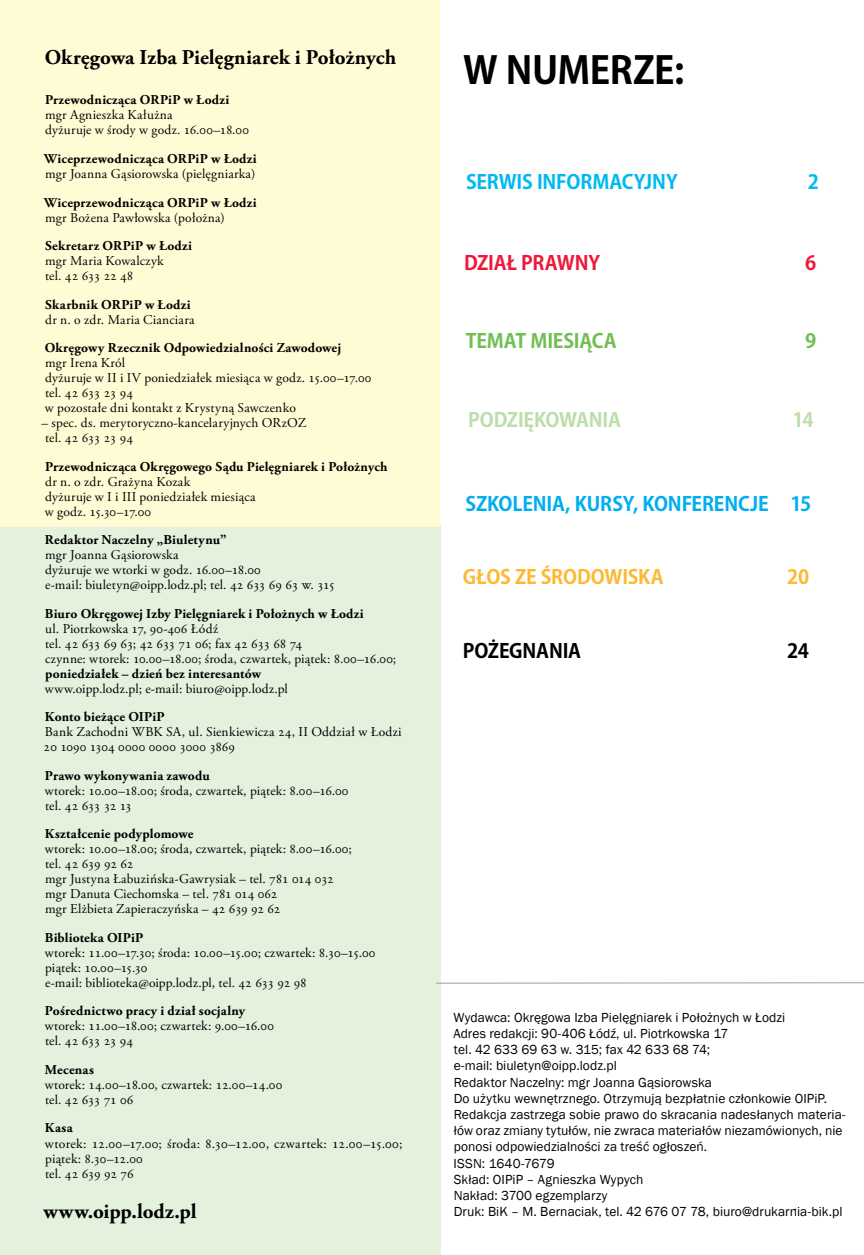
<style>
.page{position:relative;width:864px;height:1255px;background:#fff}
.page>*{position:absolute;margin:0;border:0;box-sizing:border-box;transform-origin:0 0}
.t1{font:700 37.5px "Koz Go Pr 6 N";letter-spacing:-.015em;color:#000}
.t2{font:700 21px "Adobe Garamond Pro";letter-spacing:.005em;color:#000}
.t3{font:700 19.5px "Koz Go Pr 6 N";letter-spacing:-.01em;color:#00aeef}
.t4{font:700 19.5px "Koz Go Pr 6 N";letter-spacing:-.01em;color:#00b9f1}
.t5{font:700 19.5px "Koz Go Pr 6 N";letter-spacing:-.015em;color:#fdb933}
.t6{font:700 19.5px "Koz Go Pr 6 N";letter-spacing:-.01em;color:#bcdeab}
.t7{font:700 19.5px "Koz Go Pr 6 N";letter-spacing:-.01em;color:#70bf54}
.t8{font:700 19.5px "Koz Go Pr 6 N";letter-spacing:-.01em;color:#ed1a3b}
.t9{font:700 19.5px "Koz Go Pr 6 N";letter-spacing:-.01em;color:#000}
.t10{font:15px "Franklin Gothic";color:#000}
.t11{font:13.5px/15px "Adobe Garamond Pro";letter-spacing:.01em;color:#000}
.t12{font:13.5px/16.2px "Franklin Gothic";letter-spacing:.005em;color:#000}
.t13{font:700 13.5px "Adobe Garamond Pro";letter-spacing:.02em;color:#000}
.s1{font-family:"Minion Pro"}
.s2{font-weight:700}
</style>
<div class="page">
<div style="left:0;top:525px;width:440px;height:729px;background:#e4f1dd"></div>
<svg style="left:435px;top:981px;width:428px;height:3px"></svg>
<div style="left:0;top:0;width:439px;height:526px;background:#fffcd5"></div>
<h2 class="t2" style="left:45px;top:45px;width:353px">Okręgowa Izba Pielęgniarek i Położnych</h2>
<p class="t13" style="left:45px;top:92px;width:186px">Przewodnicząca ORPiP w Łodzi</p>
<p class="t11" style="left:45px;top:108px;width:205px">mgr Agnieszka Kałużna<br>dyżuruje w środy w godz. <span class="s1">1</span>6.00–<span class="s1">1</span>8.00</p>
<p class="t13" style="left:44px;top:151px;width:214px">Wiceprzewodnicząca ORPiP w Łodzi</p>
<p class="t11" style="left:45px;top:167px;width:212px">mgr Joanna Gąsiorowska (pielęgniarka)</p>
<p class="t13" style="left:44px;top:194px;width:214px">Wiceprzewodnicząca ORPiP w Łodzi</p>
<p class="t11" style="left:45px;top:210px;width:181px">mgr Bożena Pawłowska (położna)</p>
<p class="t13" style="left:45px;top:238px;width:148px">Sekretarz ORPiP w Łodzi</p>
<p class="t11" style="left:45px;top:254px;width:120px">mgr Maria Kowalczyk tel. 42 633 22 48</p>
<p class="t13" style="left:45px;top:296px;width:147px">Skarbnik ORPiP w Łodzi</p>
<p class="t11" style="left:45px;top:312px;width:151px">dr n. o zdr. Maria Cianciara</p>
<p class="t13" style="left:45px;top:340px;width:298px">Okręgowy Rzecznik Odpowiedzialności Zawodowej</p>
<p class="t11" style="left:45px;top:356px;width:328px">mgr Irena Król<br>dyżuruje w II i IV poniedziałek miesiąca w godz. <span class="s1">1</span>5.00–<span class="s1">1</span>7.00 tel. 42 633 23 94<br>w pozostałe dni kontakt z Krystyną Sawczenko</p>
<p class="t11" style="left:41px;top:416px;width:266px">– spec. ds. merytoryczno-kancelaryjnych ORzOZ tel. 42 633 23 94</p>
<p class="t13" style="left:45px;top:458px;width:344px">Przewodnicząca Okręgowego Sądu Pielęgniarek i Położnych</p>
<p class="t11" style="left:45px;top:474px;width:212px">dr n. o zdr. Grażyna Kozak<br>dyżuruje w I i III poniedziałek miesiąca w godz. <span class="s1">1</span>5.30–<span class="s1">1</span>7.00</p>
<p class="t13" style="left:45px;top:532px;width:183px">Redaktor Naczelny „Biuletynu”</p>
<p class="t11" style="left:45px;top:548px;width:291px">mgr Joanna Gąsiorowska<br>dyżuruje we wtorki w godz. <span class="s1">1</span>6.00–<span class="s1">1</span>8.00<br>e-mail: biuletyn@oipp.lodz.pl; tel. 42 633 69 63 w. 3<span class="s1">1</span>5</p>
<p class="t11" style="left:45px;top:606px;width:353px"><span class="s2">Biuro Okręgowej Izby Pielęgniarek i Położnych w Łodzi<br></span>ul. Piotrkowska <span class="s1">1</span>7, 90-406 Łódź<br>tel. 42 633 69 63; 42 633 7<span class="s1">1</span> 06; fax 42 633 68 74<br>czynne: wtorek: <span class="s1">1</span>0.00–<span class="s1">1</span>8.00; środa, czwartek, piątek: 8.00–<span class="s1">1</span>6.00; <span class="s2">poniedziałek – dzień bez interesantów</span></p>
<p class="t11" style="left:45px;top:681px;width:244px">www.oipp.lodz.pl; e-mail: biuro@oipp.lodz.pl</p>
<p class="t13" style="left:45px;top:709px;width:121px">Konto bieżące OIPiP</p>
<p class="t11" style="left:44px;top:725px;width:359px">Bank Zachodni WBK SA, ul. Sienkiewicza 24, II Oddział w Łodzi<br>20 <span class="s1">1</span>090 <span class="s1">1</span>304 0000 0000 3000 3869</p>
<p class="t11" style="left:45px;top:768px;width:305px"><span class="s2">Prawo wykonywania zawodu<br></span>wtorek: <span class="s1">1</span>0.00–<span class="s1">1</span>8.00; środa, czwartek, piątek: 8.00–<span class="s1">1</span>6.00 tel. 42 633 32 <span class="s1">1</span>3</p>
<p class="t11" style="left:45px;top:827px;width:308px"><span class="s2">Kształcenie podyplomowe<br></span>wtorek: <span class="s1">1</span>0.00–<span class="s1">1</span>8.00; środa, czwartek, piątek: 8.00–<span class="s1">1</span>6.00; tel. 42 639 92 62<br>mgr Justyna Łabuzińska-Gawrysiak – tel. 78<span class="s1">1</span> 0<span class="s1">1</span>4 032 mgr Danuta Ciechomska – tel. 78<span class="s1">1</span> 0<span class="s1">1</span>4 062<br>mgr Elżbieta Zapieraczyńska – 42 639 92 62</p>
<p class="t11" style="left:45px;top:930px;width:332px"><span class="s2">Biblioteka OIPiP<br></span>wtorek: <span class="s1">11</span>.00–<span class="s1">1</span>7.30; środa: <span class="s1">1</span>0.00–<span class="s1">1</span>5.00; czwartek: 8.30–<span class="s1">1</span>5.00 piątek: <span class="s1">1</span>0.00–<span class="s1">1</span>5.30<br>e-mail: biblioteka@oipp.lodz.pl, tel. 42 633 92 98</p>
<p class="t11" style="left:45px;top:1004px;width:230px"><span class="s2">Pośrednictwo pracy i dział socjalny </span>wtorek: <span class="s1">11</span>.00–<span class="s1">1</span>8.00; czwartek: 9.00–<span class="s1">1</span>6.00 tel. 42 633 23 94</p>
<p class="t11" style="left:45px;top:1062px;width:239px"><span class="s2">Mecenas<br></span>wtorek: <span class="s1">1</span>4.00–<span class="s1">1</span>8.00, czwartek: <span class="s1">1</span>2.00–<span class="s1">1</span>4.00 tel. 42 633 7<span class="s1">1</span> 06</p>
<p class="t11" style="left:45px;top:1121px;width:359px"><span class="s2">Kasa<br></span>wtorek: <span class="s1">1</span>2.00–<span class="s1">1</span>7.00; środa: 8.30–<span class="s1">1</span>2.00, czwartek: <span class="s1">1</span>2.00–<span class="s1">1</span>5.00; piątek: 8.30–<span class="s1">1</span>2.00<br>tel. 42 639 92 76</p>
<h1 class="t1" style="left:463px;top:49px;width:222px">W NUMERZE:</h1>
<h3 class="t4" style="left:466px;top:171px;width:213px">SERWIS INFORMACYJNY</h3>
<h3 class="t4" style="left:807px;top:171px;width:13px">2</h3>
<h3 class="t8" style="left:464px;top:252px;width:138px">DZIAŁ PRAWNY</h3>
<h3 class="t8" style="left:804px;top:252px;width:13px">6</h3>
<h3 class="t7" style="left:465px;top:329px;width:152px">TEMAT MIESIĄCA</h3>
<h3 class="t7" style="left:804px;top:329px;width:13px">9</h3>
<h3 class="t6" style="left:468px;top:408px;width:154px">PODZIĘKOWANIA</h3>
<h3 class="t6" style="left:792px;top:408px;width:23px">14</h3>
<h3 class="t3" style="left:465px;top:492px;width:347px">SZKOLENIA, KURSY, KONFERENCJE 15</h3>
<h3 class="t5" style="left:462px;top:566px;width:202px">GŁOS ZE ŚRODOWISKA</h3>
<h3 class="t5" style="left:786px;top:566px;width:24px">20</h3>
<h3 class="t9" style="left:462px;top:640px;width:120px">POŻEGNANIA</h3>
<h3 class="t9" style="left:786px;top:640px;width:23px">24</h3>
<p class="t12" style="left:453px;top:1009px;width:393px">Wydawca: Okręgowa Izba Pielęgniarek i Położnych w Łodzi<br>Adres redakcji: 90-406 Łódź, ul. Piotrkowska 17<br>tel. 42 633 69 63 w. 315; fax 42 633 68 74;<br>e-mail: biuletyn@oipp.lodz.pl<br>Redaktor Naczelny: mgr Joanna Gąsiorowska<br>Do użytku wewnętrznego. Otrzymują bezpłatnie członkowie OIPiP.<br>Redakcja zastrzega sobie prawo do skracania nadesłanych materia&shy;łów oraz zmiany tytułów, nie zwraca materiałów niezamówionych, nie ponosi odpowiedzialności za treść ogłoszeń.<br>ISSN: 1640-7679<br>Skład: OIPiP – Agnieszka Wypych<br>Nakład: 3700 egzemplarzy<br>Druk: BiK – M. Bernaciak, tel. 42 676 07 78, biuro@drukarnia-bik.pl</p>
<h2 class="t2" style="left:43px;top:1199px;width:154px">www.oipp.lodz.pl</h2>
<p class="t10" style="left:64px;top:1204px;width:107px">www.oipp.lodz.pl</p>
<p class="t10" style="left:790px;top:1204px;width:10px">1</p>
</div>
